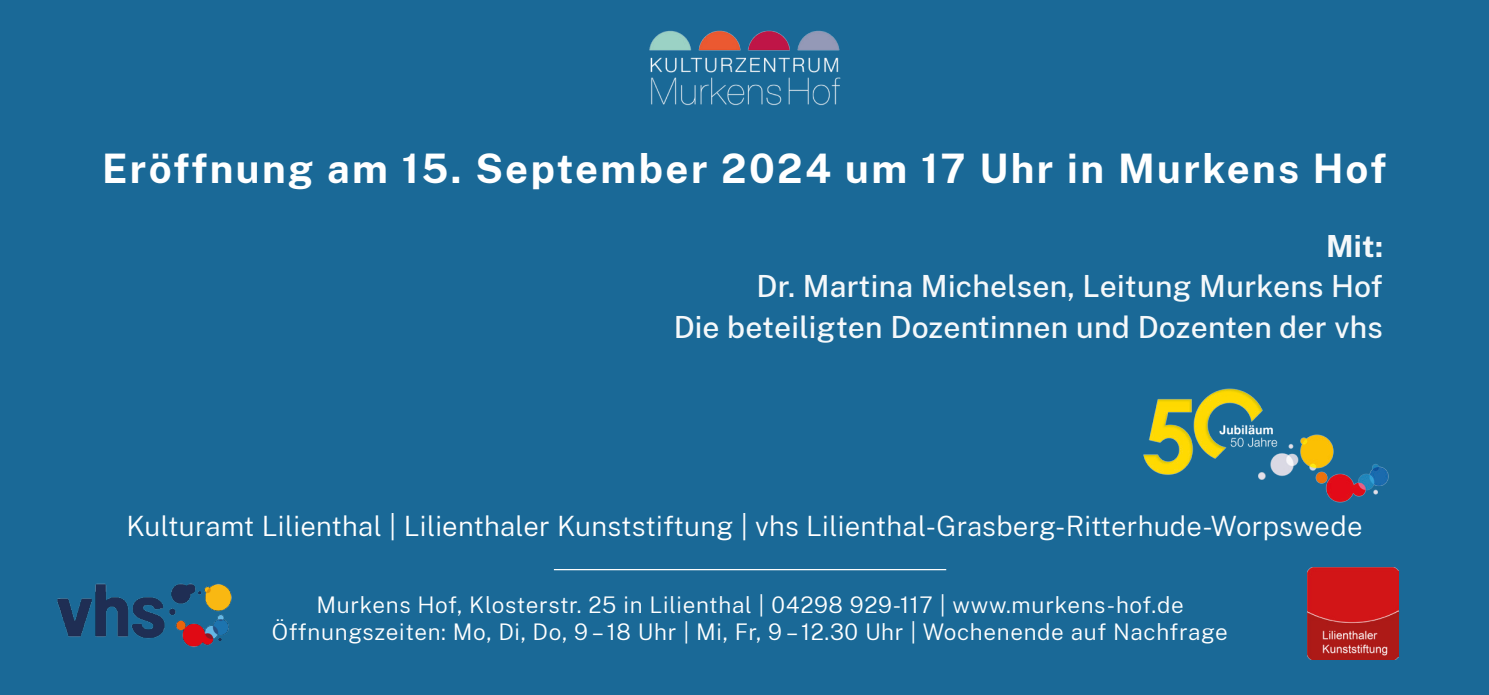
<style>
.page{position:relative;width:1489px;height:695px;background:#fff}
.page>*{position:absolute;margin:0;border:0;box-sizing:border-box;transform-origin:0 0}
.t1{font:700 40px "Public Sans";letter-spacing:.06em;color:#fff}
.t2{font:500 30px/40px "Public Sans";letter-spacing:.01em;color:#fff;text-align:right}
.t3{font:700 30px "Public Sans";color:#fff}
.t4{font:300 27.5px "Public Sans";letter-spacing:.01em;color:#fff}
.t5{font:300 22.5px/27px "Public Sans";letter-spacing:.03em;color:#fff;text-align:center}
</style>
<div class="page">
<div style="left:0;top:0;width:1488px;height:694px;background:#1a6997"></div>
<hr style="left:554px;top:569px;width:392px;height:1px;background:#fff">
<img style="left:1307px;top:567px;width:91px;height:92px">
<img style="left:1143px;top:388px;width:246px;height:115px">
<img style="left:57px;top:583px;width:175px;height:64px">
<img style="left:649px;top:30px;width:192px;height:76px">
<p class="t1" style="left:102px;top:138px;width:1285px">Eröffnung am 15. September 2024 um 17 Uhr in Murkens Hof</p>
<h2 class="t3" style="left:1325px;top:224px;width:58px">Mit:</h2>
<h2 class="t2" style="left:673px;top:265px;width:711px">Dr. Martina Michelsen, Leitung Murkens Hof<br>Die beteiligten Dozentinnen und Dozenten der vhs</h2>
<p class="t4" style="left:126px;top:507px;width:1237px">Kulturamt Lilienthal | Lilienthaler Kunststiftung | vhs Lilienthal-Grasberg-Ritterhude-Worpswede</p>
<p class="t5" style="left:272px;top:590px;width:957px">Murkens Hof, Klosterstr. 25 in Lilienthal | 04298 929-117 | www.murkens-hof.de<br>Öffnungszeiten: Mo, Di, Do, 9 – 18 Uhr | Mi, Fr, 9 – 12.30 Uhr | Wochenende auf Nachfrage</p>
</div>
